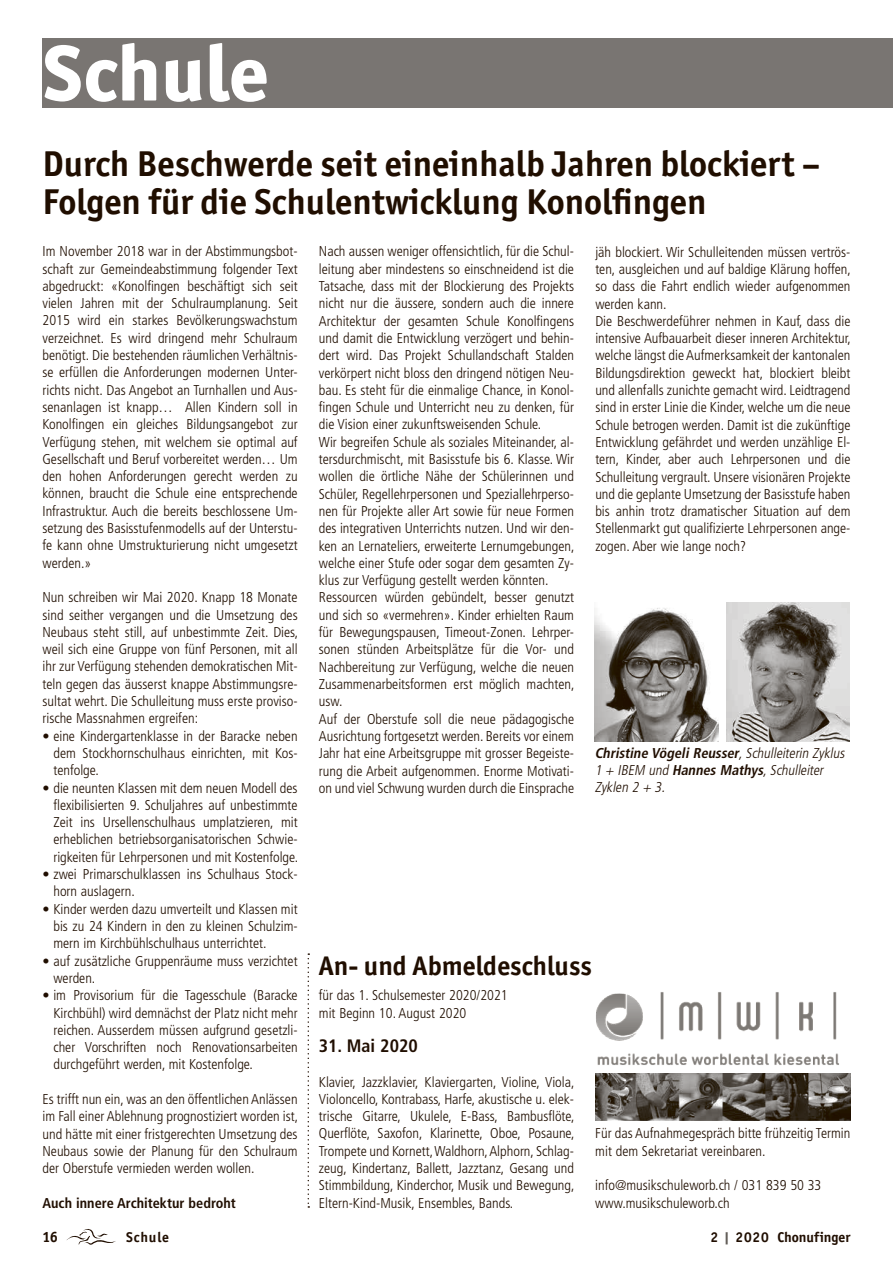
<style>
.page{position:relative;width:893px;height:1263px;background:#fff}
.page>*{position:absolute;margin:0;border:0;box-sizing:border-box;transform-origin:0 0}
.t1{font:79.5px "Officina San ITC Extra Bold OS";color:#fff}
.t2{font:700 36px/37.5px "Officina San ITC";color:#200e00}
.t3{font:700 27px "Officina San ITC";color:#200e00}
.t4{font:700 condensed 18px "Frutiger LT Std";color:#200e00}
.t5{font:700 15px "Officina San ITC";color:#200e00}
.t6{font:300 condensed 14.25px/17.2px "Frutiger LT Std";color:#200e00;text-align:justify}
.t7{font:italic 300 condensed 14.25px/17.2px "Frutiger LT Std";color:#200e00}
.t8{font:700 condensed 14.25px "Frutiger LT Std";color:#200e00}
.t9{font:700 14.25px "Officina San ITC";letter-spacing:.015em;color:#200e00}
.s1{font-weight:700}
.s2{color:#635e59}
</style>
<div class="page">
<svg style="left:66px;top:1229px;width:50px;height:16px"></svg>
<div style="left:43px;top:38px;width:850px;height:69px;background:#797572"></div>
<img style="left:595px;top:608px;width:123px;height:133px">
<img style="left:726px;top:603px;width:124px;height:138px">
<img style="left:596px;top:992px;width:243px;height:73px">
<img style="left:595px;top:1073px;width:255px;height:48px">
<svg style="left:308px;top:953px;width:1px;height:255px"></svg>
<h1 class="t1" style="left:43px;top:27px;width:228px">Schule</h1>
<h2 class="t2" style="left:43px;top:148px;width:779px">Durch Beschwerde seit eineinhalb Jahren blockiert –<br>Folgen für die Schulentwicklung Konolfingen</h2>
<p class="t6" style="left:43px;top:244px;width:257px">Im November 2018 war in der Abstimmungsbot&shy;schaft zur Gemeindeabstimmung folgender Text abgedruckt: «Konolfingen beschäftigt sich seit vielen Jahren mit der Schulraumplanung. Seit 2015 wird ein starkes Bevölkerungswachstum verzeichnet. Es wird dringend mehr Schulraum benötigt. Die bestehenden räumlichen Verhältnis&shy;se erfüllen die Anforderungen modernen Unter&shy;richts nicht. Das Angebot an Turnhallen und Aus&shy;senanlagen ist knapp… Allen Kindern soll in Konolfingen ein gleiches Bildungsangebot zur Verfügung stehen, mit welchem sie optimal auf Gesellschaft und Beruf vorbereitet werden… Um den hohen Anforderungen gerecht werden zu können, braucht die Schule eine entsprechende Infrastruktur. Auch die bereits beschlossene Um&shy;setzung des Basisstufenmodells auf der Unterstu&shy;fe kann ohne Umstrukturierung nicht umgesetzt werden.»</p>
<p class="t6" style="left:43px;top:590px;width:257px">Nun schreiben wir Mai 2020. Knapp 18 Monate sind seither vergangen und die Umsetzung des Neubaus steht still, auf unbestimmte Zeit. Dies, weil sich eine Gruppe von fünf Personen, mit all ihr zur Verfügung stehenden demokratischen Mit&shy;teln gegen das äusserst knappe Abstimmungsre&shy;sultat wehrt. Die Schulleitung muss erste proviso&shy;rische Massnahmen ergreifen:</p>
<p class="t6" style="left:53px;top:728px;width:246px;text-indent:-11px">• eine Kindergartenklasse in der Baracke neben dem Stockhornschulhaus einrichten, mit Kos&shy;tenfolge.</p>
<p class="t6" style="left:53px;top:780px;width:246px;text-indent:-11px">• die neunten Klassen mit dem neuen Modell des flexibilisierten 9. Schuljahres auf unbestimmte Zeit ins Ursellenschulhaus umplatzieren, mit erheblichen betriebsorganisatorischen Schwie&shy;rigkeiten für Lehrpersonen und mit Kostenfolge.</p>
<p class="t6" style="left:53px;top:867px;width:246px;text-indent:-11px">• zwei Primarschulklassen ins Schulhaus Stock&shy;horn auslagern.</p>
<p class="t6" style="left:53px;top:901px;width:246px;text-indent:-11px">• Kinder werden dazu umverteilt und Klassen mit bis zu 24 Kindern in den zu kleinen Schulzim&shy;mern im Kirchbühlschulhaus unterrichtet.</p>
<p class="t6" style="left:53px;top:953px;width:246px;text-indent:-11px">• auf zusätzliche Gruppenräume muss verzichtet werden.</p>
<p class="t6" style="left:53px;top:988px;width:246px;text-indent:-11px">• im Provisorium für die Tagesschule (Baracke Kirchbühl) wird demnächst der Platz nicht mehr reichen. Ausserdem müssen aufgrund gesetzli&shy;cher Vorschriften noch Renovationsarbeiten durchgeführt werden, mit Kostenfolge.</p>
<p class="t6" style="left:43px;top:1091px;width:257px">Es trifft nun ein, was an den öffentlichen Anlässen im Fall einer Ablehnung prognostiziert worden ist, und hätte mit einer fristgerechten Umsetzung des Neubaus sowie der Planung für den Schulraum der Oberstufe vermieden werden wollen.</p>
<p class="t8" style="left:43px;top:1197px;width:195px">Auch innere Architektur bedroht</p>
<p class="t6" style="left:319px;top:244px;width:257px;text-align:left">Nach aussen weniger offensichtlich, für die Schul&shy;leitung aber mindestens so einschneidend ist die Tatsache, dass mit der Blockierung des Projekts nicht nur die äussere, sondern auch die innere Architektur der gesamten Schule Konolfingens und damit die Entwicklung verzögert und behin&shy;dert wird. Das Projekt Schullandschaft Stalden verkörpert nicht bloss den dringend nötigen Neu&shy;bau. Es steht für die einmalige Chance, in Konol&shy;fingen Schule und Unterricht neu zu denken, für die Vision einer zukunftsweisenden Schule.<br>Wir begreifen Schule als soziales Miteinander, al&shy;tersdurchmischt, mit Basisstufe bis 6. Klasse. Wir wollen die örtliche Nähe der Schülerinnen und Schüler, Regellehrpersonen und Speziallehrperso&shy;nen für Projekte aller Art sowie für neue Formen des integrativen Unterrichts nutzen. Und wir den&shy;ken an Lernateliers, erweiterte Lernumgebungen, welche einer Stufe oder sogar dem gesamten Zy&shy;klus zur Verfügung gestellt werden könnten.<br>Ressourcen würden gebündelt, besser genutzt und sich so «vermehren». Kinder erhielten Raum für Bewegungspausen, Timeout-Zonen. Lehrper&shy;sonen stünden Arbeitsplätze für die Vor- und Nachbereitung zur Verfügung, welche die neuen Zusammenarbeitsformen erst möglich machten, usw.<br>Auf der Oberstufe soll die neue pädagogische Ausrichtung fortgesetzt werden. Bereits vor einem Jahr hat eine Arbeitsgruppe mit grosser Begeiste&shy;rung die Arbeit aufgenommen. Enorme Motivati&shy;on und viel Schwung wurden durch die Einsprache</p>
<p class="t6" style="left:595px;top:244px;width:257px;text-align:left">jäh blockiert. Wir Schulleitenden müssen vertrös&shy;ten, ausgleichen und auf baldige Klärung hoffen, so dass die Fahrt endlich wieder aufgenommen werden kann.<br>Die Beschwerdeführer nehmen in Kauf, dass die intensive Aufbauarbeit dieser inneren Architektur, welche längst die Aufmerksamkeit der kantonalen Bildungsdirektion geweckt hat, blockiert bleibt und allenfalls zunichte gemacht wird. Leidtragend sind in erster Linie die Kinder, welche um die neue Schule betrogen werden. Damit ist die zukünftige Entwicklung gefährdet und werden unzählige El&shy;tern, Kinder, aber auch Lehrpersonen und die Schulleitung vergrault. Unsere visionären Projekte und die geplante Umsetzung der Basisstufe haben bis anhin trotz dramatischer Situation auf dem Stellenmarkt gut qualifizierte Lehrpersonen ange&shy;zogen. Aber wie lange noch?</p>
<p class="t7" style="left:595px;top:745px;width:254px"><span class="s1">Christine Vögeli Reusser</span>,Schulleiterin Zyklus<br>1 + IBEM und <span class="s1">Hannes Mathys</span>,Schulleiter<br>Zyklen 2 + 3.</p>
<h3 class="t3" style="left:319px;top:955px;width:275px">An- und Abmeldeschluss</h3>
<p class="t6" style="left:319px;top:988px;width:190px">für das 1. Schulsemester 2020/2021 mit Beginn 10. August 2020</p>
<p class="t4" style="left:319px;top:1038px;width:100px">31. Mai 2020</p>
<p class="t6" style="left:319px;top:1074px;width:257px">Klavier, Jazzklavier, Klaviergarten, Violine, Viola, Violoncello, Kontrabass, Harfe, akustische u. elek&shy;trische Gitarre, Ukulele, E-Bass, Bambusflöte, Querflöte, Saxofon, Klarinette, Oboe, Posaune, Trompete und Kornett, Waldhorn, Alphorn, Schlag&shy;zeug, Kindertanz, Ballett, Jazztanz, Gesang und Stimmbildung, Kinderchor, Musik und Bewegung, Eltern-Kind-Musik, Ensembles, Bands.</p>
<p class="t6" style="left:595px;top:1126px;width:257px">Für das Aufnahmegespräch bitte frühzeitig Termin mit dem Sekretariat vereinbaren.</p>
<p class="t6" style="left:595px;top:1178px;width:228px">info@musikschuleworb.ch / 031 839 50 33 www.musikschuleworb.ch</p>
<p class="t5" style="left:43px;top:1231px;width:17px">16</p>
<p class="t9" style="left:126px;top:1232px;width:44px">Schule</p>
<p class="t9" style="left:711px;top:1232px;width:141px">2 <span class="s2">|</span> 2020 Chonufinger</p>
</div>
